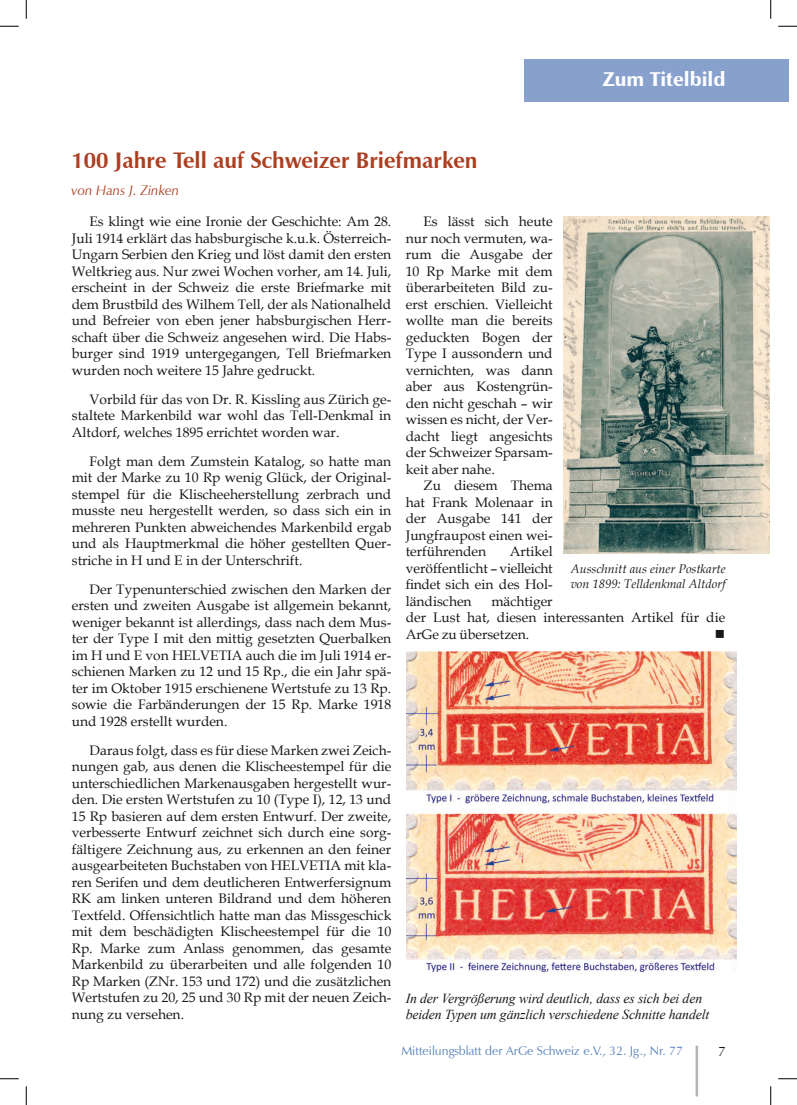
<style>
.page{position:relative;width:797px;height:1105px;background:#fff}
.page>*{position:absolute;margin:0;border:0;box-sizing:border-box;transform-origin:0 0}
.t1{font:700 22.5px "Zapf Humanist 601 BT";color:#ad3f21}
.t2{font:900 20px "Zapf Humanist 601 BT";color:#fff}
.Normal__Web{font:13.75px/16.5px "Book Antiqua";color:#1a171c;text-align:justify}
.t3{font:italic 13.75px/16.5px "Times New Roman";letter-spacing:-.01em;color:#1a171c}
.t4{font:italic 13.75px "Zapf Humanist 601 BT";color:#ad3f21}
.t5{font:13.75px "Zapf Humanist 601 BT";color:#1a171c}
.t6{font:13.75px "Wingdings";color:#1a171c}
.Abbildungsunterschri{font:italic 12.5px/15px "Book Antiqua";color:#1a171c}
.t7{font:12.5px "Zapf Humanist 601 BT";color:#5882bb}
</style>
<div class="page">
<hr style="left:695px;top:1046px;width:3px;height:50px;background:#b1b3b4">
<div style="left:524px;top:59px;width:264px;height:42px;background:#88a0cc"></div>
<img style="left:563px;top:216px;width:206px;height:337px">
<img style="left:406px;top:651px;width:330px;height:322px">
<svg style="left:0;top:25px;width:19px;height:2px"></svg>
<svg style="left:778px;top:25px;width:19px;height:2px"></svg>
<svg style="left:0;top:1078px;width:19px;height:1px"></svg>
<svg style="left:778px;top:1078px;width:19px;height:1px"></svg>
<svg style="left:25px;top:0;width:2px;height:19px"></svg>
<svg style="left:25px;top:1086px;width:2px;height:19px"></svg>
<svg style="left:770px;top:0;width:1px;height:19px"></svg>
<svg style="left:770px;top:1086px;width:1px;height:19px"></svg>
<p class="t2" style="left:602px;top:66px;width:125px">Zum Titelbild</p>
<p class="t1" style="left:72px;top:147px;width:407px">100 Jahre Tell auf Schweizer Briefmarken</p>
<p class="t4" style="left:72px;top:182px;width:109px">von Hans J. Zinken</p>
<p class="Normal__Web" style="left:72px;top:213px;width:321px;text-indent:18px">Es klingt wie eine Ironie der Geschichte: Am 28.<br>Juli 1914 erklärt das habsburgische k.u.k. Österreich-Ungarn Serbien den Krieg und löst damit den ersten Weltkrieg aus. Nur zwei Wochen vorher, am 14. Juli, erscheint in der Schweiz die erste Briefmarke mit dem Brustbild des Wilhem Tell, der als Nationalheld und Befreier von eben jener habsburgischen Herr&shy;schaft über die Schweiz angesehen wird. Die Habs&shy;burger sind 1919 untergegangen, Tell Briefmarken wurden noch weitere 15 Jahre gedruckt.</p>
<p class="Normal__Web" style="left:72px;top:390px;width:321px;text-indent:18px">Vorbild für das von Dr. R. Kissling aus Zürich ge&shy;staltete Markenbild war wohl das Tell-Denkmal in Altdorf, welches 1895 errichtet worden war.</p>
<p class="Normal__Web" style="left:72px;top:452px;width:321px;text-indent:18px">Folgt man dem Zumstein Katalog, so hatte man mit der Marke zu 10 Rp wenig Glück, der Original&shy;stempel für die Klischeeherstellung zerbrach und musste neu hergestellt werden, so dass sich ein in mehreren Punkten abweichendes Markenbild ergab und als Hauptmerkmal die höher gestellten Quer&shy;striche in H und E in der Unterschrift.</p>
<p class="Normal__Web" style="left:72px;top:580px;width:321px;text-indent:18px">Der Typenunterschied zwischen den Marken der ersten und zweiten Ausgabe ist allgemein bekannt, weniger bekannt ist allerdings, dass nach dem Mus&shy;ter der Type I mit den mittig gesetzten Querbalken im H und E von HELVETIA auch die im Juli 1914 er&shy;schienen Marken zu 12 und 15 Rp., die ein Jahr spä&shy;ter im Oktober 1915 erschienene Wertstufe zu 13 Rp. sowie die Farbänderungen der 15 Rp. Marke 1918 und 1928 erstellt wurden.</p>
<p class="Normal__Web" style="left:72px;top:741px;width:321px;text-indent:18px">Daraus folgt, dass es für diese Marken zwei Zeich&shy;nungen gab, aus denen die Klischeestempel für die unterschiedlichen Markenausgaben hergestellt wur&shy;den. Die ersten Wertstufen zu 10 (Type I), 12, 13 und 15 Rp basieren auf dem ersten Entwurf. Der zweite, verbesserte Entwurf zeichnet sich durch eine sorg&shy;fältigere Zeichnung aus, zu erkennen an den feiner ausgearbeiteten Buchstaben von HELVETIA mit kla&shy;ren Serifen und dem deutlicheren Entwerfersignum RK am linken unteren Bildrand und dem höheren Textfeld. Offensichtlich hatte man das Missgeschick mit dem beschädigten Klischeestempel für die 10<br>Rp. Marke zum Anlass genommen, das gesamte Markenbild zu überarbeiten und alle folgenden 10<br>Rp Marken (ZNr. 153 und 172) und die zusätzlichen Wertstufen zu 20, 25 und 30 Rp mit der neuen Zeich&shy;nung zu versehen.</p>
<p class="Normal__Web" style="left:406px;top:213px;width:148px;text-indent:18px">Es lässt sich heute nur noch vermuten, wa&shy;rum die Ausgabe der 10 Rp Marke mit dem überarbeiteten Bild zu&shy;erst erschien. Vielleicht wollte man die bereits geduckten Bogen der Type I aussondern und vernichten, was dann aber aus Kostengrün&shy;den nicht geschah – wir wissen es nicht, der Ver&shy;dacht liegt angesichts der Schweizer Sparsam&shy;keit aber nahe.</p>
<p class="Normal__Web" style="left:406px;top:477px;width:148px;text-indent:18px">Zu diesem Thema hat Frank Molenaar in der Ausgabe 141 der Jungfraupost einen wei&shy;terführenden</p>
<p class="Normal__Web" style="left:406px;top:543px;width:148px;text-indent:104px">Artikel veröffentlicht – vielleicht findet sich ein des Hol&shy;ländischen</p>
<p class="Abbildungsunterschri" style="left:570px;top:561px;width:156px">Ausschnitt aus einer Postkarte von 1899: Telldenkmal Altdorf</p>
<p class="Normal__Web" style="left:406px;top:592px;width:321px;text-align:left;text-indent:86px">mächtiger<br>der Lust hat, diesen interessanten Artikel für die<br>ArGe zu übersetzen.</p>
<p class="t6" style="left:715px;top:626px;width:12px">■</p>
<p class="t3" style="left:406px;top:989px;width:305px">In der Vergrößerung wird deutlich, dass es sich bei den beiden Typen um gänzlich verschiedene Schnitte handelt</p>
<p class="t7" style="left:401px;top:1043px;width:283px">Mitteilungsblatt der ArGe Schweiz e.V., 32. Jg., Nr. 77</p>
<p class="t5" style="left:718px;top:1043px;width:9px">7</p>
</div>
